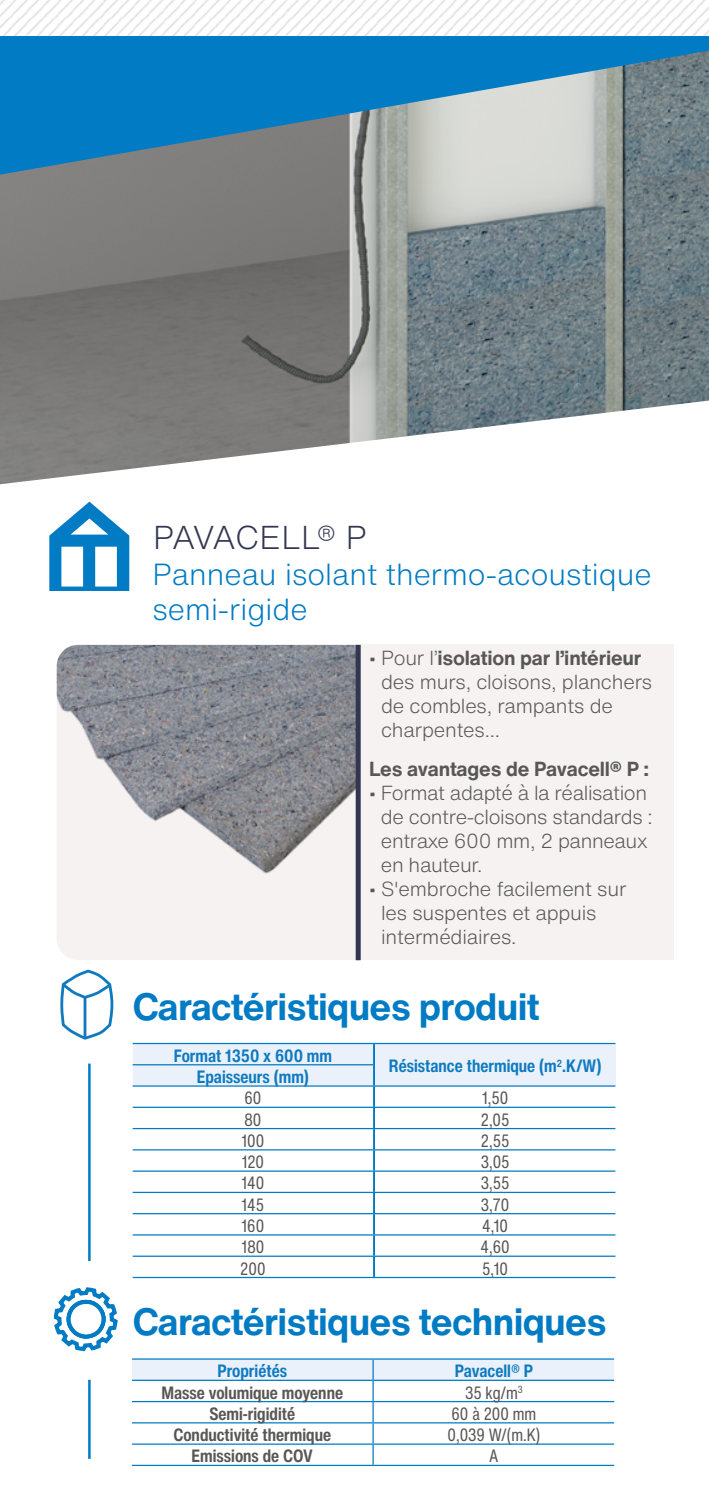
<style>
.page{position:relative;width:709px;height:1489px;background:#fff}
.page>*{position:absolute;margin:0;border:0;box-sizing:border-box;transform-origin:0 0}
.t1{font:700 37.5px "Helvetica Now Text";letter-spacing:-.02em;color:#007bc4}
.t2{font:300 32.5px "Helvetica Now Text";letter-spacing:-.02em;color:#333651}
.t3{font:300 30px/35px "Helvetica Now Text";color:#007bc4}
.t4{font:300 20px/24px "Helvetica Now Text";letter-spacing:-.01em;color:#575756}
.t5{font:700 20px "Helvetica Now Text";letter-spacing:-.01em;color:#575756}
.t6{font:17.5px/21.2px "Helvetica Now Text Cn";color:#575756}
.t7{font:700 17.5px/21.2px "Helvetica Now Text Cn";color:#0e7abf;text-align:center}
.t8{font:700 17.5px "Helvetica Now Text Cn";color:#575756}
.s1{font-weight:700}
.s2{font-weight:400;color:#575756}
</style>
<div class="page">
<img style="left:0;top:175px;width:709px;height:309px">
<svg style="left:0;top:35px;width:709px;height:140px;background:#498eb5"></svg>
<img style="left:0;top:0;width:709px;height:35px">
<div style="left:57px;top:919px;width:299px;height:40px;background:#f5f2f1"></div>
<img style="left:57px;top:645px;width:299px;height:274px">
<div style="left:358px;top:645px;width:315px;height:314px;background:#f5f2f1"></div>
<div style="left:356px;top:645px;width:5px;height:315px;background:#333651"></div>
<svg style="left:132px;top:1359px;width:482px;height:86px"></svg>
<hr style="left:132px;top:1358px;width:241px;height:1px;background:#007bc4">
<hr style="left:373px;top:1358px;width:241px;height:1px;background:#007bc4">
<hr style="left:372px;top:1359px;width:2px;height:20px;background:#007bc4">
<hr style="left:132px;top:1379px;width:241px;height:1px;background:#007bc4">
<hr style="left:373px;top:1379px;width:241px;height:1px;background:#007bc4">
<hr style="left:372px;top:1380px;width:2px;height:20px;background:#007bc4">
<hr style="left:132px;top:1400px;width:241px;height:1px;background:#007bc4">
<hr style="left:373px;top:1400px;width:241px;height:1px;background:#007bc4">
<hr style="left:372px;top:1401px;width:2px;height:20px;background:#007bc4">
<hr style="left:132px;top:1421px;width:241px;height:2px;background:#007bc4">
<hr style="left:373px;top:1421px;width:241px;height:2px;background:#007bc4">
<hr style="left:372px;top:1423px;width:2px;height:20px;background:#007bc4">
<hr style="left:132px;top:1443px;width:241px;height:1px;background:#007bc4">
<hr style="left:373px;top:1443px;width:241px;height:1px;background:#007bc4">
<hr style="left:372px;top:1444px;width:2px;height:20px;background:#007bc4">
<hr style="left:132px;top:1464px;width:241px;height:1px;background:#007bc4">
<hr style="left:373px;top:1464px;width:241px;height:1px;background:#007bc4">
<hr style="left:88px;top:1063px;width:3px;height:197px;background:#007bc4">
<hr style="left:88px;top:1379px;width:3px;height:79px;background:#007bc4">
<svg style="left:60px;top:969px;width:54px;height:71px"></svg>
<svg style="left:53px;top:1287px;width:65px;height:65px"></svg>
<svg style="left:49px;top:501px;width:80px;height:90px"></svg>
<hr style="left:133px;top:1042px;width:241px;height:2px;background:#007bc4">
<hr style="left:374px;top:1042px;width:241px;height:2px;background:#007bc4">
<svg style="left:133px;top:1044px;width:482px;height:233px"></svg>
<hr style="left:374px;top:1276px;width:241px;height:1px;background:#007bc4">
<h2 class="t2" style="left:153px;top:515px;width:215px">PAVACELL® P</h2>
<h3 class="t3" style="left:152px;top:556px;width:501px">Panneau isolant thermo-acoustique semi-rigide</h3>
<p class="t4" style="left:381px;top:646px;width:272px;text-indent:-12px">• Pour l’<span class="s1">isolation par l’intérieur </span>des murs, cloisons, planchers de combles, rampants de charpentes...</p>
<p class="t5" style="left:369px;top:755px;width:282px">Les avantages de Pavacell® P :</p>
<p class="t4" style="left:381px;top:781px;width:273px;text-indent:-12px">• Format adapté à la réalisation de contre-cloisons standards : entraxe 600 mm, 2 panneaux en hauteur.</p>
<p class="t4" style="left:381px;top:877px;width:247px;text-indent:-12px">• S'embroche facilement sur les suspentes et appuis intermédiaires.</p>
<h1 class="t1" style="left:133px;top:981px;width:408px">Caractéristiques produit</h1>
<p class="t7" style="left:174px;top:1045px;width:160px">Format 1350 x 600 mm<br>Epaisseurs (mm)</p>
<p class="t6" style="left:240px;top:1087px;width:27px">60<br>80<br>100<br>120<br>140<br>145<br>160<br>180<br>200</p>
<p class="t7" style="left:389px;top:1050px;width:214px;line-height:32px">Résistance thermique (m<sup>2</sup>.K/W)<br><span class="s2">1,50</span></p>
<p class="t6" style="left:480px;top:1108px;width:31px;text-align:justify">2,05<br>2,55<br>3,05<br>3,55<br>3,70<br>4,10<br>4,60<br>5,10</p>
<h1 class="t1" style="left:133px;top:1295px;width:475px">Caractéristiques techniques</h1>
<p class="t7" style="left:217px;top:1360px;width:71px">Propriétés</p>
<p class="t7" style="left:455px;top:1360px;width:80px">Pavacell® P</p>
<p class="t8" style="left:161px;top:1380px;width:183px">Masse volumique moyenne</p>
<p class="t6" style="left:465px;top:1381px;width:59px">35 kg/m<sup>3</sup></p>
<p class="t8" style="left:209px;top:1402px;width:87px">Semi-rigidité</p>
<p class="t6" style="left:451px;top:1402px;width:86px">60 à 200 mm</p>
<p class="t8" style="left:173px;top:1423px;width:159px">Conductivité thermique</p>
<p class="t6" style="left:447px;top:1424px;width:94px">0,039 W/(m.K)</p>
<p class="t8" style="left:191px;top:1444px;width:123px">Emissions de COV</p>
<p class="t6" style="left:489px;top:1445px;width:11px">A</p>
</div>
